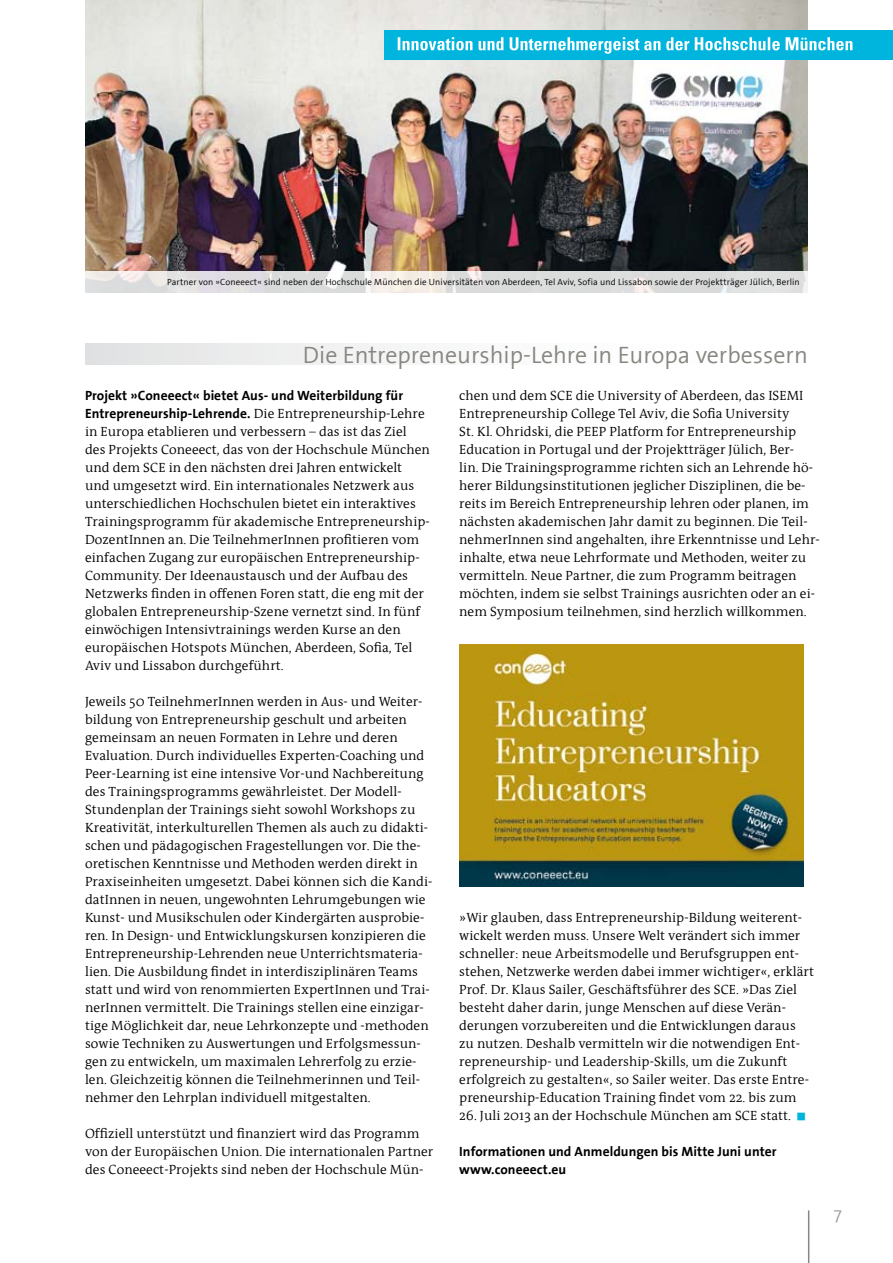
<style>
.page{position:relative;width:893px;height:1263px;background:#fff}
.page>*{position:absolute;margin:0;border:0;box-sizing:border-box;transform-origin:0 0}
.t1{font:24px "FHM The Sans";color:#878781}
.t2{font:18px "FHM The Sans";color:#9c9e9f}
.t3{font:13.5px/18px "FHM Antiqua";letter-spacing:.005em;color:#000}
.t4{font:700 13.5px/18px "FHM Antiqua";letter-spacing:.005em;color:#000}
.t5{font:9px "FHM The Sans";letter-spacing:.015em;color:#000}
.s1{font-weight:700}
.s2{color:#00b5dd}
</style>
<div class="page">
<img style="left:460px;top:644px;width:344px;height:242px">
<img style="left:85px;top:0;width:723px;height:271px">
<svg style="left:85px;top:271px;width:723px;height:22px;background:#e1e0e0"></svg>
<div style="left:385px;top:30px;width:508px;height:30px;background:#00b5dd"></div>
<svg style="left:398px;top:37px;width:454px;height:17px"></svg>
<div style="left:85px;top:343px;width:723px;height:21px;background:linear-gradient(to right,#e4e5e6,#fff)"></div>
<hr style="left:808px;top:1210px;width:1px;height:53px;background:#878781">
<p class="t5" style="left:167px;top:277px;width:634px">Partner von »Coneeect« sind neben der Hochschule München die Universitäten von Aberdeen, Tel Aviv, Sofia und Lissabon sowie der Projektträger Jülich, Berlin</p>
<h1 class="t1" style="left:303px;top:342px;width:507px">Die Entrepreneurship-Lehre in Europa verbessern</h1>
<p class="t3" style="left:85px;top:387px;width:346px"><span class="s1">Projekt »Coneeect« bietet Aus- und Weiterbildung für Entrepreneurship-Lehrende.</span> Die Entrepreneurship-Lehre in Europa etablieren und verbessern – das ist das Ziel des Projekts Coneeect, das von der Hochschule München und dem SCE in den nächsten drei Jahren entwickelt und umgesetzt wird. Ein internationales Netzwerk aus unterschiedlichen Hochschulen bietet ein interaktives Trainingsprogramm für akademische Entrepreneurship-DozentInnen an. Die TeilnehmerInnen profitieren vom einfachen Zugang zur europäischen Entrepreneurship-Community. Der Ideenaustausch und der Aufbau des Netzwerks finden in offenen Foren statt, die eng mit der globalen Entrepreneurship-Szene vernetzt sind. In fünf einwöchigen Intensivtrainings werden Kurse an den europäischen Hotspots München, Aberdeen, Sofia, Tel Aviv und Lissabon durchgeführt.</p>
<p class="t3" style="left:85px;top:693px;width:349px">Jeweils 50 TeilnehmerInnen werden in Aus- und Weiter&shy;bildung von Entrepreneurship geschult und arbeiten gemeinsam an neuen Formaten in Lehre und deren Evaluation. Durch individuelles Experten-Coaching und Peer-Learning ist eine intensive Vor-und Nachbereitung des Trainingsprogramms gewährleistet. Der Modell-Stundenplan der Trainings sieht sowohl Workshops zu Kreativität, interkulturellen Themen als auch zu didakti&shy;schen und pädagogischen Fragestellungen vor. Die the&shy;oretischen Kenntnisse und Methoden werden direkt in Praxiseinheiten umgesetzt. Dabei können sich die Kandi&shy;datInnen in neuen, ungewohnten Lehrumgebungen wie Kunst- und Musikschulen oder Kindergärten ausprobie&shy;ren. In Design- und Entwicklungskursen konzipieren die Entrepreneurship-Lehrenden neue Unterrichtsmateria&shy;lien. Die Ausbildung findet in interdisziplinären Teams statt und wird von renommierten ExpertInnen und Trai&shy;nerInnen vermittelt. Die Trainings stellen eine einzigar&shy;tige Möglichkeit dar, neue Lehrkonzepte und -methoden sowie Techniken zu Auswertungen und Erfolgsmessun&shy;gen zu entwickeln, um maximalen Lehrerfolg zu erzie&shy;len. Gleichzeitig können die Teilnehmerinnen und Teil&shy;nehmer den Lehrplan individuell mitgestalten.</p>
<p class="t3" style="left:85px;top:1125px;width:350px">Offiziell unterstützt und finanziert wird das Programm von der Europäischen Union. Die internationalen Partner des Coneeect-Projekts sind neben der Hochschule Mün-</p>
<p class="t3" style="left:459px;top:387px;width:362px">chen und dem SCE die University of Aberdeen, das ISEMI Entrepreneurship College Tel Aviv, die Sofia University<br>St. Kl. Ohridski, die PEEP Platform for Entrepreneurship Education in Portugal und der Projektträger Jülich, Ber-<br>lin. Die Trainingsprogramme richten sich an Lehrende hö&shy;herer Bildungsinstitutionen jeglicher Disziplinen, die be&shy;reits im Bereich Entrepreneurship lehren oder planen, im nächsten akademischen Jahr damit zu beginnen. Die Teil&shy;nehmerInnen sind angehalten, ihre Erkenntnisse und Lehr&shy;inhalte, etwa neue Lehrformate und Methoden, weiter zu vermitteln. Neue Partner, die zum Programm beitragen möchten, indem sie selbst Trainings ausrichten oder an ei&shy;nem Symposium teilnehmen, sind herzlich willkommen.</p>
<p class="t3" style="left:459px;top:909px;width:356px">»Wir glauben, dass Entrepreneurship-Bildung weiterent&shy;wickelt werden muss. Unsere Welt verändert sich immer schneller: neue Arbeitsmodelle und Berufsgruppen ent&shy;stehen, Netzwerke werden dabei immer wichtiger«, erklärt Prof. Dr. Klaus Sailer, Geschäftsführer des SCE. »Das Ziel besteht daher darin, junge Menschen auf diese Verän&shy;derungen vorzubereiten und die Entwicklungen daraus<br>zu nutzen. Deshalb vermitteln wir die notwendigen Ent&shy;repreneurship- und Leadership-Skills, um die Zukunft erfolgreich zu gestalten«, so Sailer weiter. Das erste Entre&shy;preneurship-Education Training findet vom 22. bis zum</p>
<p class="t3" style="left:459px;top:1107px;width:348px">26. Juli 2013 an der Hochschule München am SCE statt. <span class="s2">■</span></p>
<p class="t4" style="left:459px;top:1143px;width:319px">Informationen und Anmeldungen bis Mitte Juni unter www.coneeect.eu</p>
<h2 class="t2" style="left:833px;top:1206px;width:11px">7</h2>
</div>
